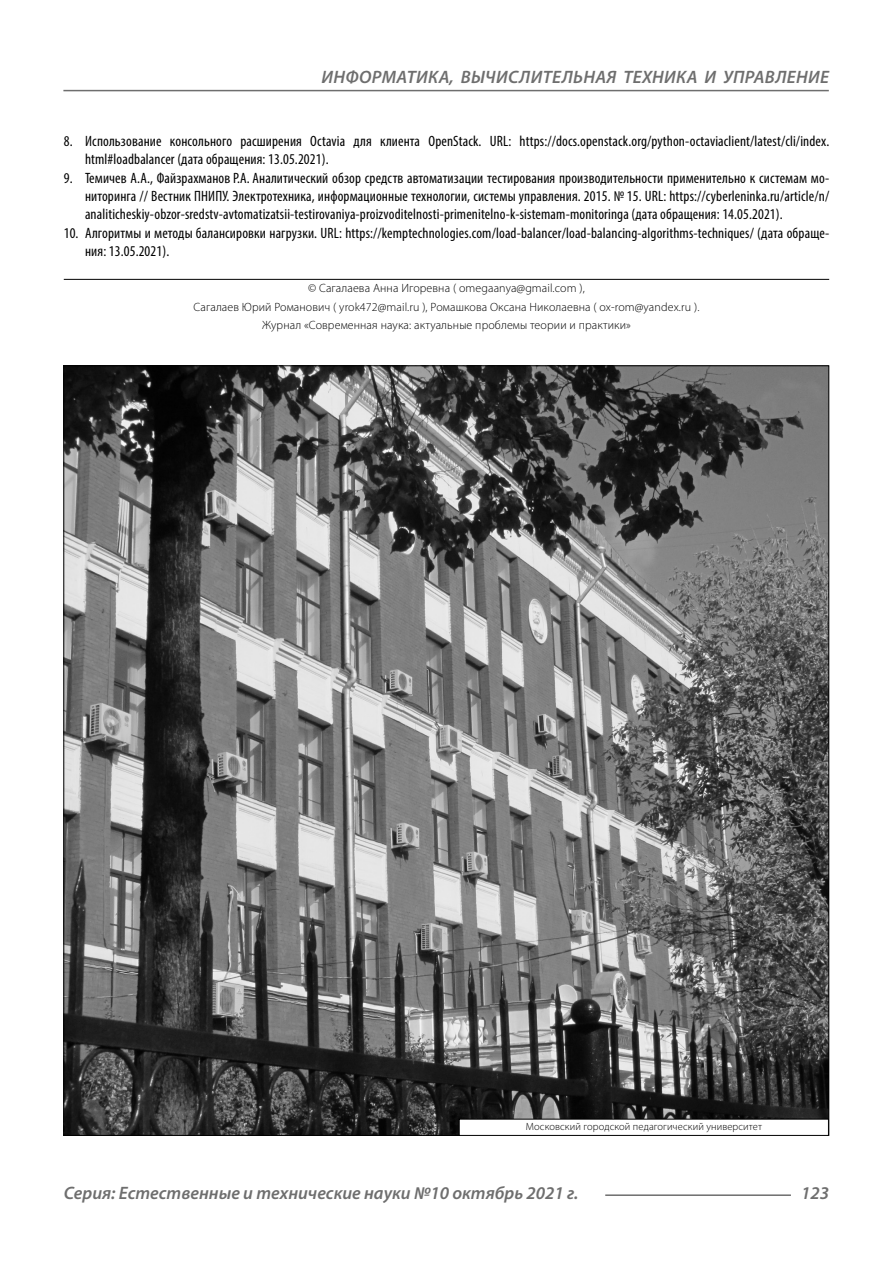
<style>
.page{position:relative;width:893px;height:1263px;background:#fff}
.page>*{position:absolute;margin:0;border:0;box-sizing:border-box;transform-origin:0 0}
.t1{font:italic 600 18px "Myriad Pro";color:#6e6e6e}
.t2{font:condensed 15px/18.3px "Myriad Pro";letter-spacing:.01em;color:#000}
.Copy{font:300 12px/18.3px "Myriad Pro";letter-spacing:.01em;color:#000;text-align:center}
.Author-doc{font:300 10.5px "Myriad Pro";letter-spacing:.01em;color:#000}
</style>
<div class="page">
<hr style="left:64px;top:279px;width:765px;height:1px;background:#000">
<img style="left:65px;top:367px;width:762px;height:767px">
<div style="left:459px;top:1119px;width:369px;height:16px;background:#fff"></div>
<div style="left:459px;top:1119px;width:370px;height:17px;border:1px solid #000"></div>
<hr style="left:605px;top:1194px;width:186px;height:2px;background:#6e6e6e">
<hr style="left:63px;top:90px;width:766px;height:1px;background:#6e6e6e">
<p class="t1" style="left:321px;top:66px;width:25px">Информатика</p>
<p class="t1" style="left:450px;top:66px;width:59px">, вычислител</p>
<p class="t1" style="left:573px;top:66px;width:23px">ьная</p>
<p class="t1" style="left:623px;top:66px;width:12px">техника</p>
<p class="t1" style="left:705px;top:66px;width:41px">и управление</p>
<p class="t2" style="left:85px;top:132px;width:746px;text-indent:-21px">8. Использование консольного расширения Octavia для клиента OpenStack. URL: https://docs.openstack.org/python-octaviaclient/latest/cli/index. html#loadbalancer (дата обращения: 13.05.2021).</p>
<p class="t2" style="left:85px;top:168px;width:746px;text-align:justify;text-indent:-21px">9. Темичев А.А., Файзрахманов Р.А. Аналитический обзор средств автоматизации тестирования производительности применительно к системам мо&shy;ниторинга // Вестник ПНИПУ. Электротехника, информационные технологии, системы управления. 2015. № 15. URL: https://cyberleninka.ru/article/n/ analiticheskiy-obzor-sredstv-avtomatizatsii-testirovaniya-proizvoditelnosti-primenitelno-k-sistemam-monitoringa (дата обращения: 14.05.2021).</p>
<p class="t2" style="left:85px;top:223px;width:746px;text-indent:-21px">10. Алгоритмы и методы балансировки нагрузки. URL: https://kemptechnologies.com/load-balancer/load-balancing-algorithms-techniques/ (дата обраще&shy;ния: 13.05.2021).</p>
<p class="Copy" style="left:194px;top:279px;width:507px">© Сагалаева Анна Игоревна ( omegaanya@gmail.com ),<br>Сагалаев Юрий Романович ( yrok472@mail.ru ), Ромашкова Оксана Николаевна ( ox-rom@yandex.ru ).<br>Журнал «Современная наука: актуальные проблемы теории и практики»</p>
<p class="Author-doc" style="left:526px;top:1120px;width:238px">Московский городской педагогический университет</p>
<p class="t1" style="left:64px;top:1182px;width:516px">Серия: Естественные и технические науки №10 октябрь 2021 г.</p>
<p class="t1" style="left:801px;top:1182px;width:30px">123</p>
</div>
